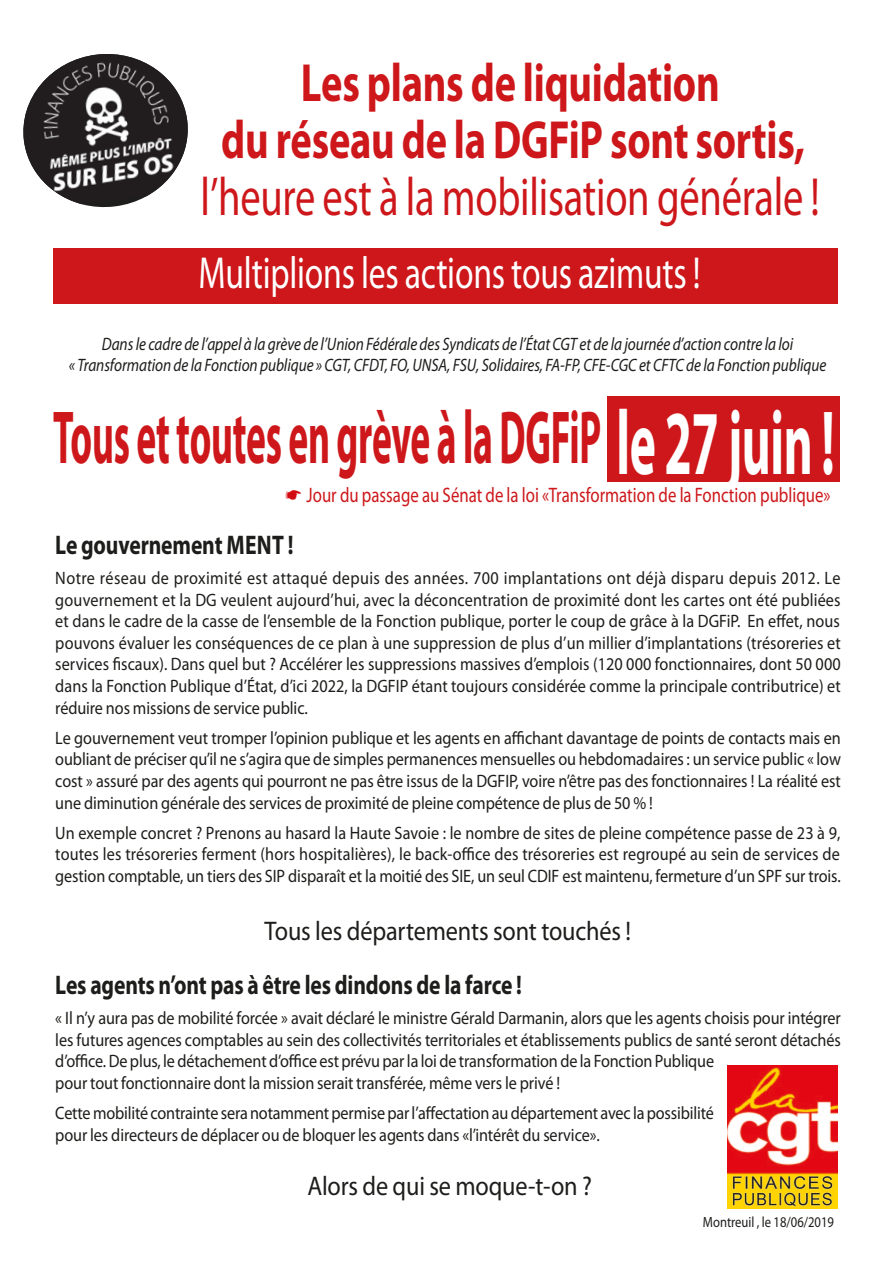
<style>
.page{position:relative;width:893px;height:1263px;background:#fff}
.page>*{position:absolute;margin:0;border:0;box-sizing:border-box;transform-origin:0 0}
.t1{font:700 91.95px "Myriad Pro";letter-spacing:-.005em;color:#fff;scale:.54 1}
.t2{font:700 75.6px "Myriad Pro";letter-spacing:-.005em;color:#cd171a;scale:.5 1}
.t3{font:700 54px/57px "Myriad Pro";letter-spacing:-.005em;color:#cd171a;text-align:center;scale:.75 1}
.t4{font:45px "Myriad Pro";letter-spacing:-.005em;color:#fff;scale:.75 1}
.t5{font:700 27px "Myriad Pro";letter-spacing:-.005em;color:#1d1d1b;scale:.8 1}
.t6{font:27px "Myriad Pro";letter-spacing:-.005em;color:#1d1d1b;scale:.9 1}
.t7{font:21px "Myriad Pro";color:#cd171a;scale:.8 1}
.t8{font:18px/21.6px "Myriad Pro";letter-spacing:-.005em;color:#1d1d1b;text-align:justify;scale:.9 1}
.t9{font:italic 18px/21.6px "Myriad Pro";letter-spacing:-.005em;color:#1d1d1b;text-align:center;scale:.85 1}
.puces_noire_copie_2{font:14.85px "Myriad Pro";color:#1d1d1b;scale:.85 1}
.s1{font-weight:400}
</style>
<div class="page">
<img style="left:23px;top:54px;width:165px;height:150px">
<img style="left:727px;top:1065px;width:111px;height:144px">
<div style="left:53px;top:248px;width:785px;height:55px;background:#cd171a"></div>
<div style="left:608px;top:396px;width:232px;height:86px;background:#cd171a"></div>
<p class="t3" style="left:200px;top:53px;width:827px">Les plans de liquidation<br>du réseau de la DGFiP sont sortis, <span class="s1">l’heure est à la mobilisation générale !</span></p>
<p class="t4" style="left:199px;top:245px;width:671px">Multiplions les actions tous azimuts !</p>
<p class="t9" style="left:69px;top:332px;width:893px">Dans le cadre de l’appel à la grève de l’Union Fédérale des Syndicats de l’État CGT et de la journée d’action contre la loi<br>« Transformation de la Fonction publique » CGT, CFDT, FO, UNSA, FSU, Solidaires, FA-FP, CFE-CGC et CFTC de la Fonction publique</p>
<p class="t1" style="left:616px;top:383px;width:406px">le 27 juin !</p>
<p class="t2" style="left:53px;top:389px;width:1098px">Tous et toutes en grève à la DGFiP</p>
<p class="t7" style="left:307px;top:482px;width:656px">Jour du passage au Sénat de la loi «Transformation de la Fonction publique»</p>
<p class="t5" style="left:55px;top:527px;width:299px">Le gouvernement MENT !</p>
<p class="t8" style="left:55px;top:567px;width:874px">Notre réseau de proximité est attaqué depuis des années. 700 implantations ont déjà disparu depuis 2012. Le gouvernement et la DG veulent aujourd’hui, avec la déconcentration de proximité dont les cartes ont été publiées et dans le cadre de la casse de l’ensemble de la Fonction publique, porter le coup de grâce à la DGFiP. En effet, nous pouvons évaluer les conséquences de ce plan à une suppression de plus d’un millier d’implantations (trésoreries et services fiscaux). Dans quel but ? Accélérer les suppressions massives d’emplois (120 000 fonctionnaires, dont 50 000 dans la Fonction Publique d’État, d’ici 2022, la DGFIP étant toujours considérée comme la principale contributrice) et réduire nos missions de service public.</p>
<p class="t8" style="left:55px;top:727px;width:874px">Le gouvernement veut tromper l’opinion publique et les agents en affichant davantage de points de contacts mais en oubliant de préciser qu’il ne s’agira que de simples permanences mensuelles ou hebdomadaires : un service public « low cost » assuré par des agents qui pourront ne pas être issus de la DGFIP, voire n’être pas des fonctionnaires ! La réalité est une diminution générale des services de proximité de pleine compétence de plus de 50 % !</p>
<p class="t8" style="left:55px;top:821px;width:874px">Un exemple concret ? Prenons au hasard la Haute Savoie : le nombre de sites de pleine compétence passe de 23 à 9, toutes les trésoreries ferment (hors hospitalières), le back-office des trésoreries est regroupé au sein de services de gestion comptable, un tiers des SIP disparaît et la moitié des SIE, un seul CDIF est maintenu, fermeture d’un SPF sur trois.</p>
<p class="t6" style="left:265px;top:914px;width:409px">Tous les départements sont touchés !</p>
<p class="t5" style="left:55px;top:967px;width:585px">Les agents n’ont pas à être les dindons de la farce !</p>
<p class="t8" style="left:55px;top:1007px;width:874px;text-align:left">« Il n’y aura pas de mobilité forcée » avait déclaré le ministre Gérald Darmanin, alors que les agents choisis pour intégrer les futures agences comptables au sein des collectivités territoriales et établissements publics de santé seront détachés d’office. De plus, le détachement d’office est prévu par la loi de transformation de la Fonction Publique<br>pour tout fonctionnaire dont la mission serait transférée, même vers le privé !</p>
<p class="t8" style="left:55px;top:1102px;width:733px">Cette mobilité contrainte sera notamment permise par l’affectation au département avec la possibilité pour les directeurs de déplacer ou de bloquer les agents dans «l’intérêt du service».</p>
<p class="t6" style="left:307px;top:1169px;width:318px">Alors de qui se moque-t-on ?</p>
<p class="puces_noire_copie_2" style="left:703px;top:1213px;width:156px">Montreuil , le 18/06/2019</p>
</div>
